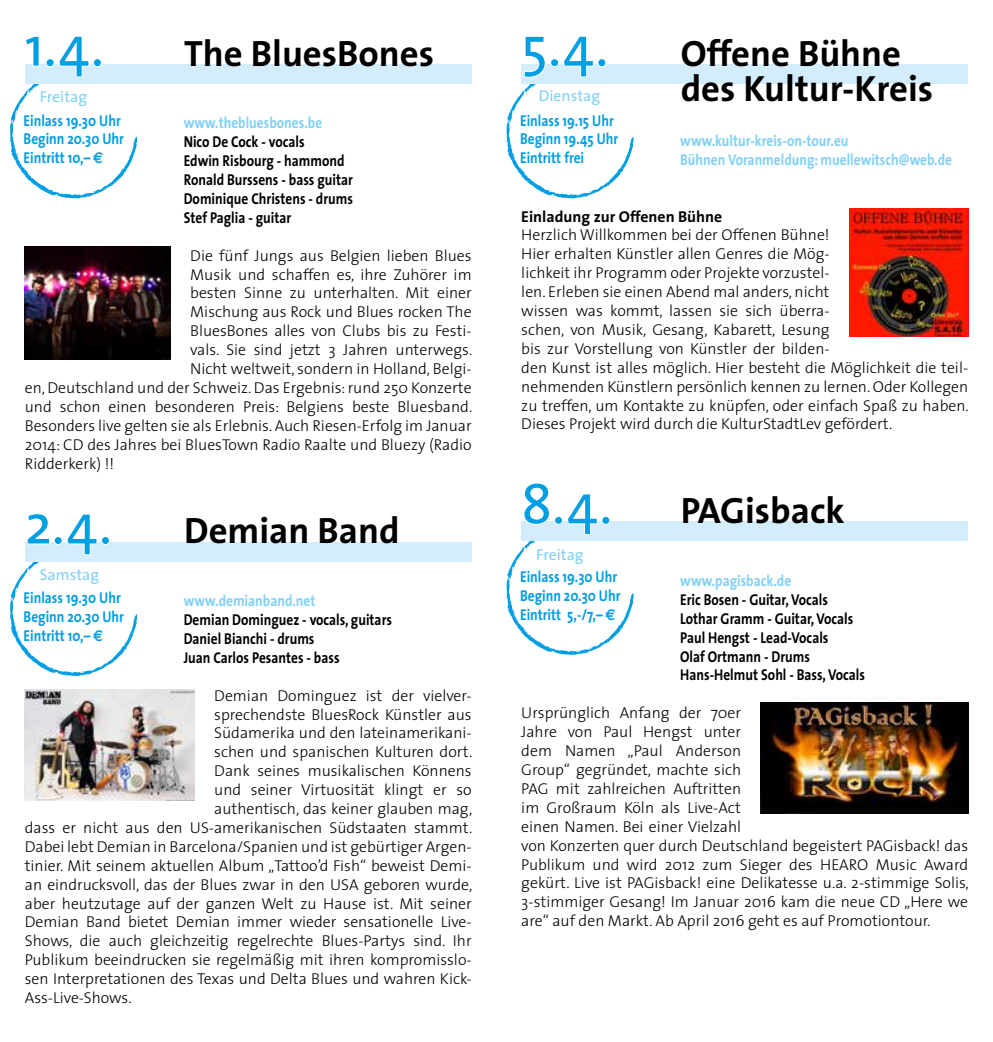
<style>
.page{position:relative;width:993px;height:1042px;background:#fff}
.page>*{position:absolute;margin:0;border:0;box-sizing:border-box;transform-origin:0 0}
.t1{font:56px "The Sans";color:#009ee3}
.t2{font:700 36.75px "The Sans";color:#000}
.t3{font:300 15.75px/18.9px "The Sans";color:#000}
.t4{font:700 15.75px/18.9px "The Sans";color:#000;scale:.85 1}
.t5{font:700 15.75px/18.9px "The Sans";color:#009ee3;scale:.85 1}
.t6{font:700 15.75px/18.9px "The Sans";color:#82d0f5;scale:.85 1}
.t7{font:15.75px "The Sans";color:#82d0f5}
.t8{font:700 15.75px "The Sans";color:#000}
.s1{font-family:"Euro Sans"}
.s2{font-weight:400;font-size:56px;color:#009ee3}
</style>
<div class="page">
<div style="left:25px;top:64px;width:446px;height:20px;background:#d4edfc"></div>
<div style="left:25px;top:542px;width:446px;height:20px;background:#d4edfc"></div>
<svg style="left:10px;top:64px;width:127px;height:135px"></svg>
<div style="left:93px;top:58px;width:9px;height:9px;border:2px solid #fff;border-radius:50%"></div>
<svg style="left:10px;top:542px;width:127px;height:134px"></svg>
<div style="left:101px;top:536px;width:9px;height:9px;border:2px solid #fff;border-radius:50%"></div>
<div style="left:521px;top:521px;width:446px;height:20px;background:#d4edfc"></div>
<div style="left:521px;top:64px;width:446px;height:20px;background:#d4edfc"></div>
<img style="left:25px;top:247px;width:145px;height:112px">
<img style="left:25px;top:690px;width:169px;height:111px">
<svg style="left:506px;top:64px;width:127px;height:135px"></svg>
<div style="left:597px;top:58px;width:9px;height:9px;border:2px solid #fff;border-radius:50%"></div>
<svg style="left:506px;top:521px;width:127px;height:134px"></svg>
<div style="left:601px;top:516px;width:9px;height:9px;border:2px solid #fff;border-radius:50%"></div>
<img style="left:849px;top:208px;width:118px;height:128px">
<img style="left:760px;top:702px;width:207px;height:111px">
<h1 class="t1" style="left:25px;top:0;width:80px">1.4.</h1>
<h2 class="t2" style="left:184px;top:22px;width:251px">The BluesBones</h2>
<p class="t7" style="left:40px;top:83px;width:49px">Freitag</p>
<p class="t6" style="left:184px;top:113px;width:164px">www.thebluesbones.be</p>
<p class="t4" style="left:184px;top:132px;width:201px">Nico De Cock - vocals<br>Edwin Risbourg - hammond<br>Ronald Burssens - bass guitar<br>Dominique Christens - drums<br>Stef Paglia - guitar</p>
<p class="t3" style="left:190px;top:245px;width:283px">Die fünf Jungs aus Belgien lieben Blues</p>
<p class="t3" style="left:190px;top:264px;width:283px">Musik und schaffen es, ihre Zuhörer im</p>
<p class="t3" style="left:190px;top:283px;width:283px">besten Sinne zu unterhalten. Mit einer</p>
<p class="t3" style="left:190px;top:302px;width:283px">Mischung aus Rock und Blues rocken The</p>
<p class="t3" style="left:190px;top:321px;width:283px">BluesBones alles von Clubs bis zu Festi-</p>
<p class="t3" style="left:190px;top:340px;width:283px">vals. Sie sind jetzt 3 Jahren unterwegs.</p>
<p class="t3" style="left:190px;top:359px;width:283px">Nicht weltweit, sondern in Holland, Belgi-</p>
<p class="t3" style="left:25px;top:378px;width:448px">en, Deutschland und der Schweiz. Das Ergebnis: rund 250 Konzerte</p>
<p class="t3" style="left:25px;top:396px;width:449px">und schon einen besonderen Preis: Belgiens beste Bluesband.</p>
<p class="t3" style="left:25px;top:415px;width:448px">Besonders live gelten sie als Erlebnis. Auch Riesen-Erfolg im Januar</p>
<p class="t3" style="left:25px;top:434px;width:448px">2014: CD des Jahres bei BluesTown Radio Raalte und Bluezy (Radio</p>
<p class="t3" style="left:25px;top:453px;width:91px">Ridderkerk) !!</p>
<p class="t5" style="left:24px;top:110px;width:120px">Einlass 19.30 Uhr<br>Beginn 20.30 Uhr<br>Eintritt 10,– <span class="s1">E</span></p>
<h1 class="t1" style="left:25px;top:478px;width:88px">2.4.</h1>
<h2 class="t2" style="left:184px;top:500px;width:217px">Demian Band</h2>
<p class="t7" style="left:40px;top:561px;width:61px">Samstag</p>
<p class="t6" style="left:184px;top:591px;width:156px">www.demianband.net</p>
<p class="t4" style="left:184px;top:610px;width:246px">Demian Dominguez - vocals, guitars<br>Daniel Bianchi - drums<br>Juan Carlos Pesantes - bass</p>
<p class="t3" style="left:214px;top:685px;width:259px">Demian Dominguez ist der vielver-</p>
<p class="t3" style="left:214px;top:704px;width:259px">sprechendste BluesRock Künstler aus</p>
<p class="t3" style="left:214px;top:723px;width:259px">Südamerika und den lateinamerikani-</p>
<p class="t3" style="left:214px;top:742px;width:259px">schen und spanischen Kulturen dort.</p>
<p class="t3" style="left:214px;top:761px;width:259px">Dank seines musikalischen Könnens</p>
<p class="t3" style="left:214px;top:780px;width:259px">und seiner Virtuosität klingt er so</p>
<p class="t3" style="left:214px;top:799px;width:259px">authentisch, das keiner glauben mag,</p>
<p class="t3" style="left:25px;top:817px;width:449px">dass er nicht aus den US-amerikanischen Südstaaten stammt.</p>
<p class="t3" style="left:25px;top:836px;width:448px">Dabei lebt Demian in Barcelona/Spanien und ist gebürtiger Argen-</p>
<p class="t3" style="left:25px;top:855px;width:448px">tinier. Mit seinem aktuellen Album „Tattoo’d Fish“ beweist Demi-</p>
<p class="t3" style="left:25px;top:874px;width:449px">an eindrucksvoll, das der Blues zwar in den USA geboren wurde,</p>
<p class="t3" style="left:25px;top:893px;width:448px">aber heutzutage auf der ganzen Welt zu Hause ist. Mit seiner</p>
<p class="t3" style="left:25px;top:912px;width:448px">Demian Band bietet Demian immer wieder sensationelle Live-</p>
<p class="t3" style="left:25px;top:931px;width:448px">Shows, die auch gleichzeitig regelrechte Blues-Partys sind. Ihr</p>
<p class="t3" style="left:25px;top:950px;width:448px">Publikum beeindrucken sie regelmäßig mit ihren kompromisslo-</p>
<p class="t3" style="left:25px;top:969px;width:448px">sen Interpretationen des Texas und Delta Blues und wahren Kick-</p>
<p class="t3" style="left:25px;top:988px;width:108px">Ass-Live-Shows.</p>
<p class="t5" style="left:24px;top:588px;width:120px">Einlass 19.30 Uhr<br>Beginn 20.30 Uhr<br>Eintritt 10,– <span class="s1">E</span></p>
<h1 class="t1" style="left:521px;top:0;width:88px">5.4.</h1>
<h2 class="t2" style="left:680px;top:22px;width:222px">Offene Bühne</h2>
<p class="t7" style="left:538px;top:82px;width:63px">Dienstag</p>
<h2 class="t2" style="left:680px;top:57px;width:254px">des Kultur-Kreis</h2>
<p class="t6" style="left:680px;top:131px;width:321px">www.kultur-kreis-on-tour.eu<br>Bühnen Voranmeldung: muellewitsch@web.de</p>
<p class="t5" style="left:520px;top:110px;width:117px">Einlass 19.15 Uhr<br>Beginn 19.45 Uhr<br>Eintritt frei</p>
<p class="t8" style="left:521px;top:203px;width:202px">Einladung zur Offenen Bühne</p>
<p class="t3" style="left:521px;top:225px;width:449px">Herzlich Willkommen bei der Offenen Bühne!<br>Hier erhalten Künstler allen Genres die Mög-<br>lichkeit ihr Programm oder Projekte vorzustel-<br>len. Erleben sie einen Abend mal anders, nicht<br>wissen was kommt, lassen sie sich überra-<br>schen, von Musik, Gesang, Kabarett, Lesung<br>bis zur Vorstellung von Künstler der bilden-<br>den Kunst ist alles möglich. Hier besteht die Möglichkeit die teil&shy;nehmenden Künstlern persönlich kennen zu lernen. Oder Kollegen zu treffen, um Kontakte zu knüpfen, oder einfach Spaß zu haben.<br>Dieses Projekt wird durch die KulturStadtLev gefördert.</p>
<h2 class="t2" style="left:521px;top:480px;width:325px"><span class="s2">8.4.</span> PAGisback</h2>
<p class="t7" style="left:536px;top:541px;width:49px">Freitag</p>
<p class="t6" style="left:680px;top:571px;width:132px">www.pagisback.de</p>
<p class="t4" style="left:680px;top:590px;width:219px">Eric Bosen - Guitar, Vocals<br>Lothar Gramm - Guitar, Vocals<br>Paul Hengst - Lead-Vocals<br>Olaf Ortmann - Drums<br>Hans-Helmut Sohl - Bass, Vocals</p>
<p class="t3" style="left:521px;top:703px;width:449px">Ursprünglich Anfang der 70er<br>Jahre von Paul Hengst unter<br>dem Namen „Paul Anderson<br>Group“ gegründet, machte sich<br>PAG mit zahlreichen Auftritten<br>im Großraum Köln als Live-Act<br>einen Namen. Bei einer Vielzahl<br>von Konzerten quer durch Deutschland begeistert PAGisback! das Publikum und wird 2012 zum Sieger des HEARO Music Award gekürt. Live ist PAGisback! eine Delikatesse u.a. 2-stimmige Solis, 3-stimmiger Gesang! Im Januar 2016 kam die neue CD „Here we are“ auf den Markt. Ab April 2016 geht es auf Promotiontour.</p>
<p class="t5" style="left:520px;top:567px;width:120px">Einlass 19.30 Uhr<br>Beginn 20.30 Uhr<br>Eintritt 5,-/7,– <span class="s1">E</span></p>
</div>
